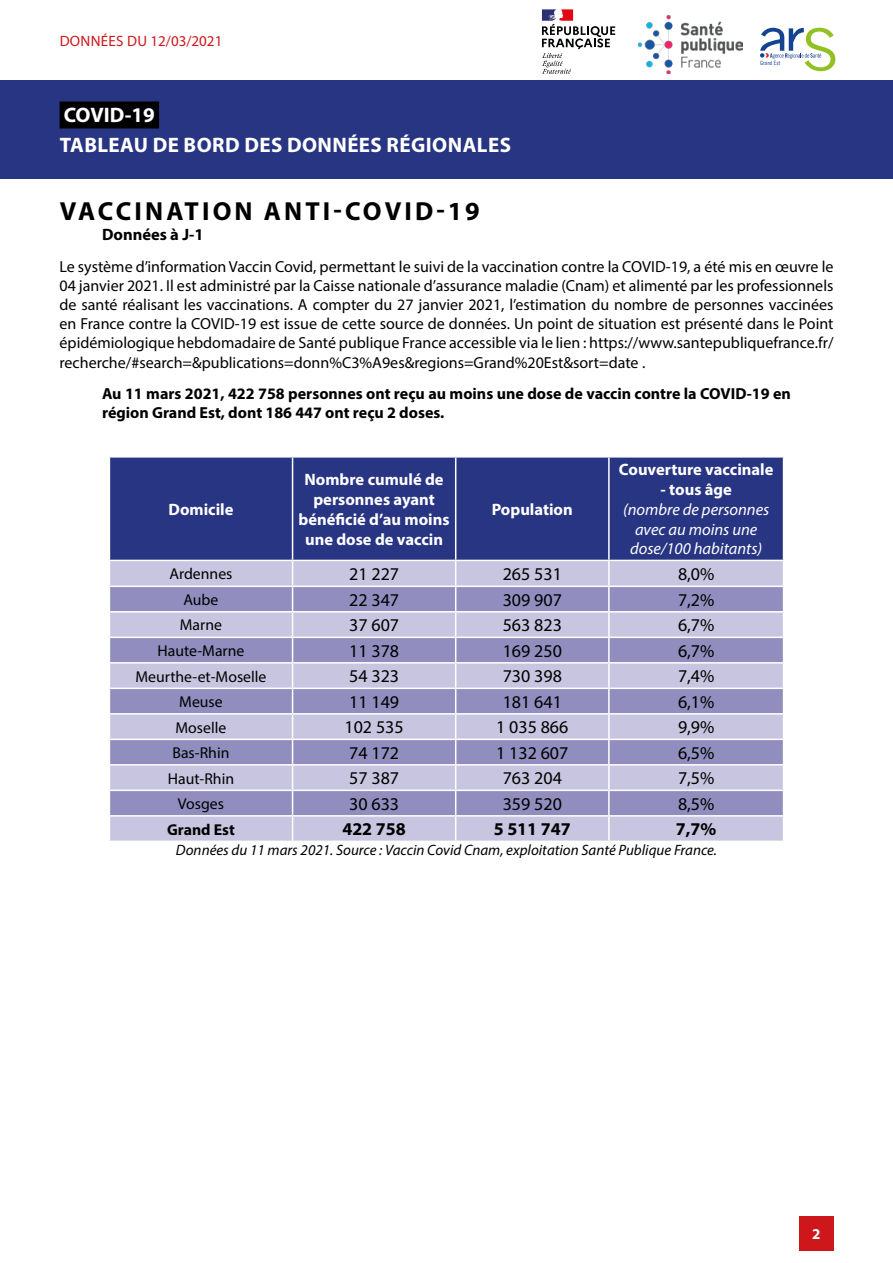
<style>
.page{position:relative;width:893px;height:1263px;background:#fff}
.page>*{position:absolute;margin:0;border:0;box-sizing:border-box;transform-origin:0 0}
.t1{font:700 26.25px "Myriad Pro";letter-spacing:.12em;color:#000}
.t2{font:700 21px/29.4px "Myriad Pro";letter-spacing:.02em;color:#fff}
.t3{font:18px "Myriad Pro";color:#000}
.t4{font:700 18px "Myriad Pro";color:#000}
.t5{font:700 16.5px/19.8px "Myriad Pro";color:#fff;text-align:center}
.t6{font:italic 16.5px/19.8px "Myriad Pro";color:#fff;text-align:center}
.t7{font:700 16.5px "Myriad Pro";color:#000}
.t8{font:16.05px/19.2px "Myriad Pro";color:#000;text-align:justify}
.t9{font:700 16.05px/19.2px "Myriad Pro";color:#000}
.t10{font:15.75px "Myriad Pro";color:#000}
.t11{font:700 15.75px "Myriad Pro";color:#000}
.t12{font:italic 15px "Myriad Pro";color:#000}
.t13{font:15px "Myriad Pro";letter-spacing:.02em;color:#cd171a}
.t14{font:700 15px "Myriad Pro";color:#fff}
.t15{font:5.85px "Trade Gothic LT Std Cn 18";color:#154390}
</style>
<div class="page">
<div style="left:0;top:80px;width:893px;height:99px;background:#283583"></div>
<div style="left:60px;top:101px;width:99px;height:27px;background:#000"></div>
<div style="left:799px;top:1216px;width:34px;height:34px;background:#cd171a"></div>
<img style="left:638px;top:15px;width:104px;height:59px">
<svg style="left:760px;top:28px;width:75px;height:43px"></svg>
<svg style="left:542px;top:9px;width:73px;height:65px"></svg>
<div style="left:110px;top:458px;width:673px;height:102px;background:#283583"></div>
<div style="left:110px;top:561px;width:673px;height:280px;background:#c8c5e0"></div>
<svg style="left:110px;top:587px;width:673px;height:228px;fill:#918dbe"></svg>
<hr style="left:292px;top:458px;width:1px;height:102px;background:#fff">
<hr style="left:455px;top:458px;width:1px;height:102px;background:#fff">
<hr style="left:608px;top:458px;width:2px;height:102px;background:#fff">
<hr style="left:608px;top:561px;width:2px;height:25px;background:#fff">
<hr style="left:109px;top:586px;width:184px;height:1px;background:#fff">
<hr style="left:293px;top:586px;width:163px;height:1px;background:#fff">
<hr style="left:456px;top:586px;width:153px;height:1px;background:#fff">
<hr style="left:609px;top:586px;width:175px;height:1px;background:#fff">
<hr style="left:608px;top:587px;width:2px;height:24px;background:#fff">
<hr style="left:109px;top:611px;width:184px;height:2px;background:#fff">
<hr style="left:293px;top:611px;width:163px;height:2px;background:#fff">
<hr style="left:456px;top:611px;width:153px;height:2px;background:#fff">
<hr style="left:609px;top:611px;width:175px;height:2px;background:#fff">
<hr style="left:608px;top:613px;width:2px;height:24px;background:#fff">
<hr style="left:109px;top:637px;width:184px;height:1px;background:#fff">
<hr style="left:293px;top:637px;width:163px;height:1px;background:#fff">
<hr style="left:456px;top:637px;width:153px;height:1px;background:#fff">
<hr style="left:609px;top:637px;width:175px;height:1px;background:#fff">
<hr style="left:608px;top:638px;width:2px;height:24px;background:#fff">
<hr style="left:109px;top:662px;width:184px;height:2px;background:#fff">
<hr style="left:293px;top:662px;width:163px;height:2px;background:#fff">
<hr style="left:456px;top:662px;width:153px;height:2px;background:#fff">
<hr style="left:609px;top:662px;width:175px;height:2px;background:#fff">
<hr style="left:608px;top:664px;width:2px;height:24px;background:#fff">
<hr style="left:109px;top:688px;width:184px;height:1px;background:#fff">
<hr style="left:293px;top:688px;width:163px;height:1px;background:#fff">
<hr style="left:456px;top:688px;width:153px;height:1px;background:#fff">
<hr style="left:609px;top:688px;width:175px;height:1px;background:#fff">
<hr style="left:608px;top:689px;width:2px;height:24px;background:#fff">
<hr style="left:109px;top:713px;width:184px;height:2px;background:#fff">
<hr style="left:293px;top:713px;width:163px;height:2px;background:#fff">
<hr style="left:456px;top:713px;width:153px;height:2px;background:#fff">
<hr style="left:609px;top:713px;width:175px;height:2px;background:#fff">
<hr style="left:608px;top:715px;width:2px;height:24px;background:#fff">
<hr style="left:109px;top:739px;width:184px;height:1px;background:#fff">
<hr style="left:293px;top:739px;width:163px;height:1px;background:#fff">
<hr style="left:456px;top:739px;width:153px;height:1px;background:#fff">
<hr style="left:609px;top:739px;width:175px;height:1px;background:#fff">
<hr style="left:608px;top:740px;width:2px;height:24px;background:#fff">
<hr style="left:109px;top:764px;width:184px;height:2px;background:#fff">
<hr style="left:293px;top:764px;width:163px;height:2px;background:#fff">
<hr style="left:456px;top:764px;width:153px;height:2px;background:#fff">
<hr style="left:609px;top:764px;width:175px;height:2px;background:#fff">
<hr style="left:608px;top:766px;width:2px;height:24px;background:#fff">
<hr style="left:109px;top:790px;width:184px;height:1px;background:#fff">
<hr style="left:293px;top:790px;width:163px;height:1px;background:#fff">
<hr style="left:456px;top:790px;width:153px;height:1px;background:#fff">
<hr style="left:609px;top:790px;width:175px;height:1px;background:#fff">
<hr style="left:608px;top:791px;width:2px;height:24px;background:#fff">
<hr style="left:109px;top:815px;width:184px;height:2px;background:#fff">
<hr style="left:293px;top:815px;width:163px;height:2px;background:#fff">
<svg style="left:292px;top:561px;width:1px;height:280px"></svg>
<hr style="left:456px;top:815px;width:153px;height:2px;background:#fff">
<svg style="left:455px;top:561px;width:1px;height:280px"></svg>
<hr style="left:609px;top:815px;width:175px;height:2px;background:#fff">
<hr style="left:608px;top:817px;width:2px;height:24px;background:#fff">
<p class="t13" style="left:60px;top:31px;width:164px">DONNÉES DU 12/03/2021</p>
<h2 class="t2" style="left:60px;top:100px;width:453px">COVID-19<br>TABLEAU DE BORD DES DONNÉES RÉGIONALES</h2>
<p class="t15" style="left:760px;top:59px;width:22px">Grand Est</p>
<h1 class="t1" style="left:60px;top:194px;width:421px">VACCINATION ANTI-COVID-19</h1>
<p class="t7" style="left:102px;top:224px;width:103px">Données à J-1</p>
<p class="t8" style="left:60px;top:256px;width:775px">Le système d’information Vaccin Covid, permettant le suivi de la vaccination contre la COVID-19, a été mis en œuvre le 04 janvier 2021. Il est administré par la Caisse nationale d’assurance maladie (Cnam) et alimenté par les professionnels de santé réalisant les vaccinations. A compter du 27 janvier 2021, l’estimation du nombre de personnes vaccinées en France contre la COVID-19 est issue de cette source de données. Un point de situation est présenté dans le Point épidémiologique hebdomadaire de Santé publique France accessible via le lien : https://www.santepubliquefrance.fr/ recherche/#search=&amp;publications=donn%C3%A9es&amp;regions=Grand%20Est&amp;sort=date .</p>
<p class="t9" style="left:102px;top:384px;width:690px">Au 11 mars 2021, 422 758 personnes ont reçu au moins une dose de vaccin contre la COVID-19 en région Grand Est, dont 186 447 ont reçu 2 doses.</p>
<p class="t5" style="left:169px;top:499px;width:66px">Domicile</p>
<p class="t5" style="left:299px;top:469px;width:153px">Nombre cumulé de personnes ayant bénéficié d’au moins une dose de vaccin</p>
<p class="t5" style="left:492px;top:499px;width:83px">Population</p>
<p class="t5" style="left:619px;top:459px;width:156px">Couverture vaccinale</p>
<p class="t5" style="left:661px;top:479px;width:73px">- tous âge</p>
<p class="t6" style="left:623px;top:499px;width:148px">(nombre de personnes avec au moins une dose/100 habitants)</p>
<p class="t10" style="left:169px;top:564px;width:64px">Ardennes</p>
<p class="t3" style="left:349px;top:563px;width:51px">21 227</p>
<p class="t3" style="left:503px;top:563px;width:61px">265 531</p>
<p class="t3" style="left:678px;top:563px;width:38px">8,0%</p>
<p class="t10" style="left:183px;top:590px;width:36px">Aube</p>
<p class="t3" style="left:349px;top:589px;width:51px">22 347</p>
<p class="t3" style="left:503px;top:589px;width:61px">309 907</p>
<p class="t3" style="left:678px;top:589px;width:38px">7,2%</p>
<p class="t10" style="left:180px;top:615px;width:44px">Marne</p>
<p class="t3" style="left:349px;top:614px;width:51px">37 607</p>
<p class="t3" style="left:503px;top:614px;width:61px">563 823</p>
<p class="t3" style="left:678px;top:614px;width:38px">6,7%</p>
<p class="t10" style="left:157px;top:641px;width:89px">Haute-Marne</p>
<p class="t3" style="left:349px;top:640px;width:51px">11 378</p>
<p class="t3" style="left:503px;top:640px;width:61px">169 250</p>
<p class="t3" style="left:678px;top:640px;width:38px">6,7%</p>
<p class="t10" style="left:135px;top:666px;width:132px">Meurthe-et-Moselle</p>
<p class="t3" style="left:349px;top:665px;width:51px">54 323</p>
<p class="t3" style="left:503px;top:665px;width:61px">730 398</p>
<p class="t3" style="left:678px;top:665px;width:38px">7,4%</p>
<p class="t10" style="left:179px;top:692px;width:45px">Meuse</p>
<p class="t3" style="left:349px;top:691px;width:51px">11 149</p>
<p class="t3" style="left:503px;top:691px;width:61px">181 641</p>
<p class="t3" style="left:678px;top:691px;width:38px">6,1%</p>
<p class="t10" style="left:176px;top:717px;width:52px">Moselle</p>
<p class="t3" style="left:344px;top:716px;width:61px">102 535</p>
<p class="t3" style="left:496px;top:716px;width:74px">1 035 866</p>
<p class="t3" style="left:678px;top:716px;width:38px">9,9%</p>
<p class="t10" style="left:172px;top:743px;width:58px">Bas-Rhin</p>
<p class="t3" style="left:349px;top:742px;width:51px">74 172</p>
<p class="t3" style="left:496px;top:742px;width:74px">1 132 607</p>
<p class="t3" style="left:678px;top:742px;width:38px">6,5%</p>
<p class="t10" style="left:168px;top:768px;width:68px">Haut-Rhin</p>
<p class="t3" style="left:349px;top:767px;width:51px">57 387</p>
<p class="t3" style="left:503px;top:767px;width:61px">763 204</p>
<p class="t3" style="left:678px;top:767px;width:38px">7,5%</p>
<p class="t10" style="left:178px;top:794px;width:48px">Vosges</p>
<p class="t3" style="left:349px;top:793px;width:51px">30 633</p>
<p class="t3" style="left:503px;top:793px;width:61px">359 520</p>
<p class="t3" style="left:678px;top:793px;width:38px">8,5%</p>
<p class="t11" style="left:167px;top:819px;width:69px">Grand Est</p>
<p class="t4" style="left:342px;top:817px;width:65px">422 758</p>
<p class="t4" style="left:494px;top:817px;width:79px">5 511 747</p>
<p class="t4" style="left:676px;top:817px;width:42px">7,7%</p>
<p class="t12" style="left:176px;top:841px;width:543px">Données du 11 mars 2021. Source : Vaccin Covid Cnam, exploitation Santé Publique France.</p>
<p class="t14" style="left:812px;top:1224px;width:10px">2</p>
</div>
